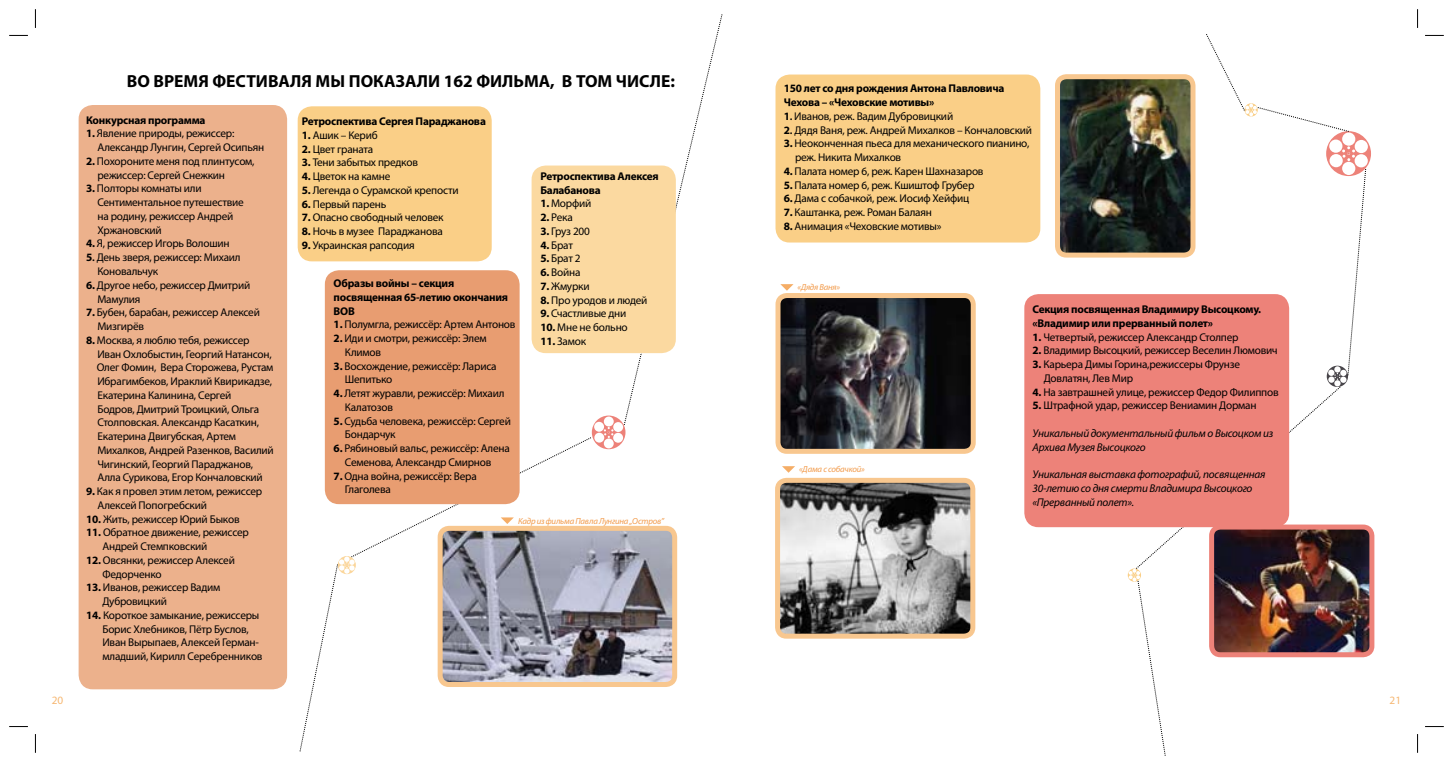
<style>
.page{position:relative;width:1453px;height:762px;background:#fff}
.page>*{position:absolute;margin:0;border:0;box-sizing:border-box;transform-origin:0 0}
.t1{font:700 17.5px "Myriad Pro";color:#000}
.t2{font:11.25px/13.8px "Myriad Pro";letter-spacing:-.02em;color:#000}
.t3{font:700 11.25px/13.8px "Myriad Pro";letter-spacing:-.02em;color:#000}
.t4{font:italic 11.25px/13.8px "Myriad Pro";letter-spacing:-.02em;color:#000}
.t5{font:11.25px "Myriad Pro";color:#f6b772}
.t6{font:italic 8.75px "Myriad Pro";letter-spacing:-.025em;color:#f29b4b}
.s1{font-weight:700}
.s2{font-weight:600}
</style>
<div class="page">
<div style="left:79px;top:105px;width:208px;height:584px;background:#ecb18c;border-radius:14px"></div>
<div style="left:775px;top:75px;width:265px;height:167px;background:#facf87;border-radius:14px"></div>
<img style="left:781px;top:299px;width:189px;height:149px">
<div style="left:775px;top:293px;width:201px;height:161px;border:5px solid #f8c78f;border-radius:9px"></div>
<img style="left:781px;top:484px;width:188px;height:149px">
<div style="left:775px;top:478px;width:200px;height:161px;border:5px solid #f8c78f;border-radius:9px"></div>
<img style="left:1061px;top:80px;width:67px;height:172px">
<div style="left:1055px;top:74px;width:140px;height:184px;border:5px solid #f8c78f;border-radius:9px"></div>
<svg style="left:780px;top:284px;width:13px;height:7px"></svg>
<svg style="left:782px;top:466px;width:13px;height:7px"></svg>
<svg style="left:1128px;top:34px;width:243px;height:722px"></svg>
<div style="left:1024px;top:294px;width:265px;height:233px;background:#ed8279;border-radius:14px"></div>
<img style="left:1211px;top:530px;width:157px;height:125px">
<div style="left:1209px;top:524px;width:165px;height:133px;border:5px solid #ed8279;border-radius:9px"></div>
<svg style="left:300px;top:14px;width:422px;height:738px"></svg>
<svg style="left:9px;top:35px;width:19px;height:1px"></svg>
<svg style="left:1425px;top:35px;width:19px;height:1px"></svg>
<svg style="left:9px;top:726px;width:19px;height:1px"></svg>
<svg style="left:1425px;top:726px;width:19px;height:1px"></svg>
<svg style="left:35px;top:9px;width:1px;height:19px"></svg>
<svg style="left:35px;top:734px;width:1px;height:19px"></svg>
<svg style="left:1417px;top:9px;width:1px;height:19px"></svg>
<svg style="left:1417px;top:734px;width:1px;height:19px"></svg>
<h1 class="t1" style="left:127px;top:70px;width:550px">ВО ВРЕМЯ ФЕСТИВАЛЯ МЫ ПОКАЗАЛИ 162 ФИЛЬМА, В ТОМ ЧИСЛЕ:</h1>
<p class="t3" style="left:86px;top:113px;width:121px">Конкурсная программа</p>
<p class="t2" style="left:97px;top:127px;width:168px;text-indent:-11px"><span class="s1">1.</span> Явление природы, режиссер:<br>Александр Лунгин, Сергей Осипьян</p>
<p class="t2" style="left:97px;top:154px;width:159px;text-indent:-11px"><span class="s1">2.</span> Похороните меня под плинтусом, режиссер: Сергей Снежкин</p>
<p class="t2" style="left:97px;top:182px;width:148px;text-indent:-11px"><span class="s1">3.</span> Полторы комнаты или<br>Сентиментальное путешествие на родину, режиссер Андрей<br>Хржановский</p>
<p class="t2" style="left:86px;top:237px;width:145px"><span class="s1">4.</span> Я, режиссер Игорь Волошин</p>
<p class="t2" style="left:97px;top:250px;width:145px;text-indent:-11px"><span class="s1">5</span><span class="s2">.</span> День зверя, режиссер: Михаил<br>Коновальчук</p>
<p class="t2" style="left:97px;top:278px;width:154px;text-indent:-11px"><span class="s1">6.</span> Другое небо, режиссер Дмитрий<br>Мамулия</p>
<p class="t2" style="left:97px;top:305px;width:164px;text-indent:-11px"><span class="s1">7.</span> Бубен, барабан, режиссер Алексей<br>Мизгирёв</p>
<p class="t2" style="left:97px;top:333px;width:179px;text-indent:-11px"><span class="s1">8.</span> Москва, я люблю тебя, режиссер Иван Охлобыстин, Георгий Натансон, Олег Фомин, Вера Сторожева, Рустам Ибрагимбеков, Ираклий Квирикадзе, Екатерина Калинина, Сергей<br>Бодров, Дмитрий Троицкий, Ольга Столповская. Александр Касаткин, Екатерина Двигубская, Артем Михалков, Андрей Разенков, Василий Чигинский, Георгий Параджанов, Алла Сурикова, Егор Кончаловский</p>
<p class="t2" style="left:97px;top:484px;width:166px;text-indent:-11px"><span class="s1">9.</span> Как я провел этим летом, режиссер<br>Алексей Попогребский</p>
<p class="t2" style="left:86px;top:512px;width:155px"><span class="s1">10.</span> Жить, режиссер Юрий Быков</p>
<p class="t2" style="left:102px;top:525px;width:148px;text-indent:-16px"><span class="s1">11.</span> Обратное движение, режиссер<br>Андрей Стемпковский</p>
<p class="t2" style="left:102px;top:553px;width:134px;text-indent:-16px"><span class="s1">12.</span> Овсянки, режиссер Алексей<br>Федорченко</p>
<p class="t2" style="left:102px;top:580px;width:119px;text-indent:-16px"><span class="s1">13.</span> Иванов, режиссер Вадим<br>Дубровицкий</p>
<p class="t2" style="left:102px;top:608px;width:162px;text-indent:-16px"><span class="s1">14.</span> Короткое замыкание, режиссеры<br>Борис Хлебников, Пётр Буслов,<br>Иван Вырыпаев, Алексей Герман&shy;младший, Кирилл Серебренников</p>
<p class="t3" style="left:302px;top:114px;width:185px">Ретроспектива Сергея Параджанова</p>
<p class="t2" style="left:302px;top:128px;width:77px"><span class="s1">1.</span> Ашик – Кериб</p>
<p class="t2" style="left:302px;top:142px;width:73px"><span class="s1">2.</span> Цвет граната</p>
<p class="t2" style="left:302px;top:156px;width:118px"><span class="s1">3.</span> Тени забытых предков</p>
<p class="t2" style="left:302px;top:169px;width:90px"><span class="s1">4.</span> Цветок на камне</p>
<p class="t2" style="left:302px;top:183px;width:158px"><span class="s1">5.</span> Легенда о Сурамской крепости</p>
<p class="t2" style="left:302px;top:197px;width:86px"><span class="s1">6.</span> Первый парень</p>
<p class="t2" style="left:302px;top:210px;width:143px"><span class="s1">7.</span> Опасно свободный человек</p>
<p class="t2" style="left:302px;top:224px;width:142px"><span class="s1">8.</span> Ночь в музее Параджанова</p>
<p class="t2" style="left:302px;top:238px;width:114px"><span class="s1">9.</span> Украинская рапсодия</p>
<p class="t3" style="left:334px;top:276px;width:176px">Образы войны – секция посвященная 65-летию окончания<br>ВОВ</p>
<p class="t2" style="left:334px;top:317px;width:183px"><span class="s1">1.</span> Полумгла, режиссёр: Артем Антонов</p>
<p class="t2" style="left:345px;top:331px;width:143px;text-indent:-11px"><span class="s1">2.</span> Иди и смотри, режиссёр: Элем<br>Климов</p>
<p class="t2" style="left:345px;top:359px;width:153px;text-indent:-11px"><span class="s1">3.</span> Восхождение, режиссёр: Лариса<br>Шепитько</p>
<p class="t2" style="left:345px;top:386px;width:161px;text-indent:-11px"><span class="s1">4.</span> Летят журавли, режиссёр: Михаил<br>Калатозов</p>
<p class="t2" style="left:345px;top:414px;width:167px;text-indent:-11px"><span class="s1">5.</span> Судьба человека, режиссёр: Сергей<br>Бондарчук</p>
<p class="t2" style="left:345px;top:441px;width:166px;text-indent:-11px"><span class="s1">6.</span> Рябиновый вальс, режиссёр: Алена<br>Семенова, Александр Смирнов</p>
<p class="t2" style="left:345px;top:469px;width:133px;text-indent:-11px"><span class="s1">7.</span> Одна война, режиссёр: Вера<br>Глаголева</p>
<p class="t3" style="left:540px;top:169px;width:120px">Ретроспектива Алексея<br>Балабанова</p>
<p class="t2" style="left:540px;top:197px;width:52px"><span class="s1">1.</span> Морфий</p>
<p class="t2" style="left:540px;top:210px;width:34px"><span class="s1">2.</span> Река</p>
<p class="t2" style="left:540px;top:224px;width:51px"><span class="s1">3.</span> Груз 200</p>
<p class="t2" style="left:540px;top:238px;width:34px"><span class="s1">4.</span> Брат</p>
<p class="t2" style="left:540px;top:252px;width:42px"><span class="s1">5.</span> Брат 2</p>
<p class="t2" style="left:540px;top:265px;width:42px"><span class="s1">6.</span> Война</p>
<p class="t2" style="left:540px;top:279px;width:51px"><span class="s1">7.</span> Жмурки</p>
<p class="t2" style="left:540px;top:293px;width:109px"><span class="s1">8.</span> Про уродов и людей</p>
<p class="t2" style="left:540px;top:307px;width:88px"><span class="s1">9.</span> Счастливые дни</p>
<p class="t2" style="left:540px;top:320px;width:89px"><span class="s1">10.</span> Мне не больно</p>
<p class="t2" style="left:540px;top:334px;width:47px"><span class="s1">11.</span> Замок</p>
<p class="t6" style="left:518px;top:515px;width:147px">Кадр из фильма Павла Лунгина „Остров”</p>
<p class="t3" style="left:784px;top:81px;width:222px">150 лет со дня рождения Антона Павловича<br>Чехова – «Чеховские мотивы»</p>
<p class="t2" style="left:784px;top:109px;width:171px"><span class="s1">1</span><span class="s2">.</span> Иванов, реж. Вадим Дубровицкий</p>
<p class="t2" style="left:784px;top:123px;width:250px"><span class="s1">2</span><span class="s2">.</span> Дядя Ваня, реж. Андрей Михалков – Кончаловский</p>
<p class="t2" style="left:795px;top:137px;width:236px;text-indent:-11px"><span class="s1">3.</span> Неоконченная пьеса для механического пианино, реж. Никита Михалков</p>
<p class="t2" style="left:784px;top:164px;width:201px"><span class="s1">4.</span> Палата номер 6, реж. Карен Шахназаров</p>
<p class="t2" style="left:784px;top:178px;width:192px"><span class="s1">5.</span> Палата номер 6, реж. Кшиштоф Грубер</p>
<p class="t2" style="left:784px;top:192px;width:187px"><span class="s1">6.</span> Дама с собачкой, реж. Иосиф Хейфиц</p>
<p class="t2" style="left:784px;top:205px;width:150px"><span class="s1">7.</span> Каштанка, реж. Роман Балаян</p>
<p class="t2" style="left:784px;top:219px;width:159px"><span class="s1">8.</span> Анимация «Чеховские мотивы»</p>
<p class="t6" style="left:798px;top:282px;width:44px">«Дядя Ваня»</p>
<p class="t6" style="left:799px;top:464px;width:67px">«Дама с собачкой»</p>
<p class="t3" style="left:1032px;top:302px;width:230px">Секция посвященная Владимиру Высоцкому. «Владимир или прерванный полет»</p>
<p class="t2" style="left:1032px;top:330px;width:207px"><span class="s1">1.</span> Четвертый, режиссер Александр Столпер</p>
<p class="t2" style="left:1032px;top:344px;width:247px"><span class="s1">2.</span> Владимир Высоцкий, режиссер Веселин Люмович</p>
<p class="t2" style="left:1044px;top:357px;width:198px;text-indent:-11px"><span class="s1">3.</span> Карьера Димы Горина,режиссеры Фрунзе<br>Довлатян, Лев Мир</p>
<p class="t2" style="left:1032px;top:385px;width:248px"><span class="s1">4.</span> На завтрашней улице, режиссер Федор Филиппов</p>
<p class="t2" style="left:1032px;top:399px;width:225px"><span class="s1">5.</span> Штрафной удар, режиссер Вениамин Дорман</p>
<p class="t4" style="left:1032px;top:426px;width:242px">Уникальный документальный фильм о Высоцком из<br>Архива Музея Высоцкого</p>
<p class="t4" style="left:1032px;top:467px;width:234px">Уникальная выставка фотографий, посвященная<br>30-летию со дня смерти Владимира Высоцкого «Прерванный полет».</p>
<p class="t5" style="left:52px;top:693px;width:13px">20</p>
<p class="t5" style="left:1389px;top:693px;width:13px">21</p>
</div>
